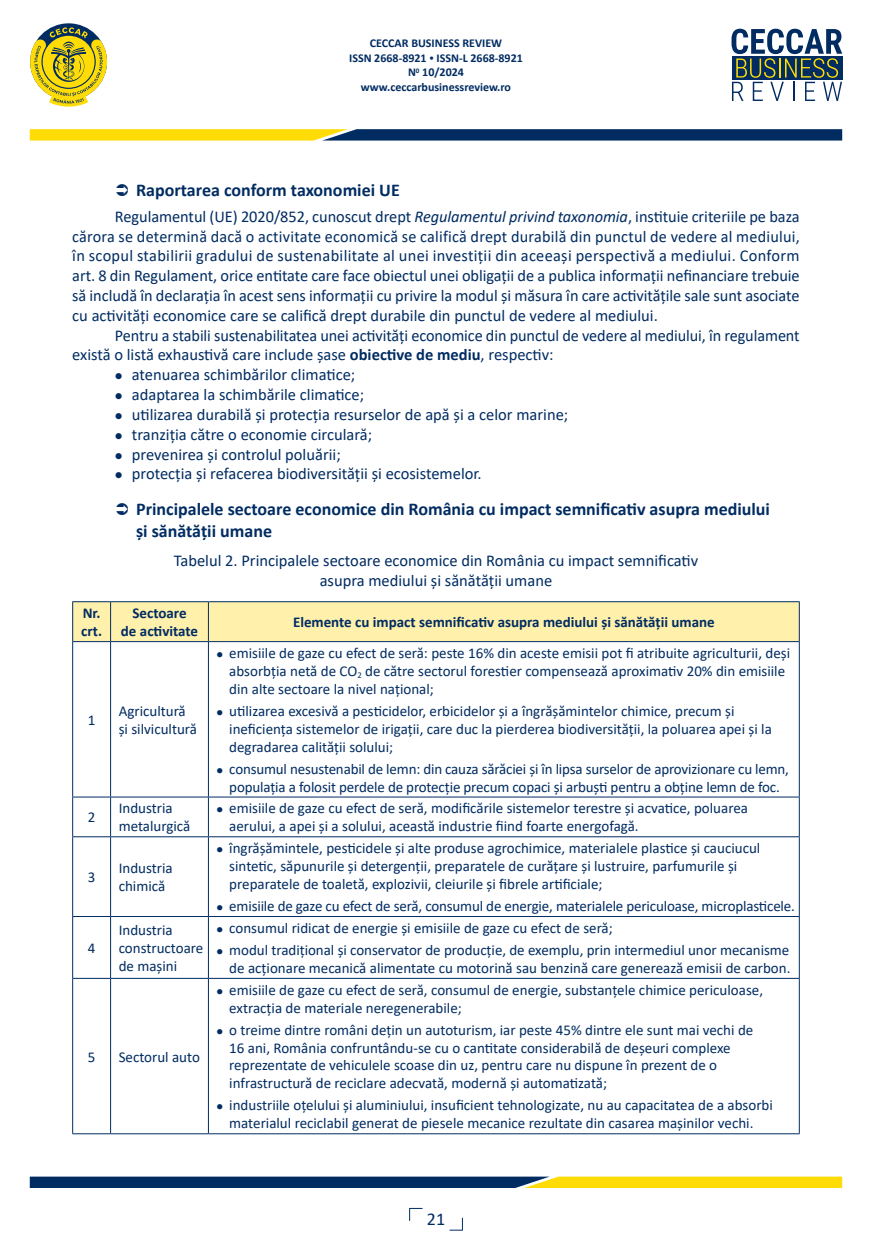
<style>
.page{position:relative;width:872px;height:1255px;background:#fff}
.page>*{position:absolute;margin:0;border:0;box-sizing:border-box;transform-origin:0 0}
.t1{font:700 18px/21.6px "Calibri";color:#002c62}
.t2{font:18px "Calibri";color:#002c62}
.t3{font:16.5px/19.8px "Calibri";color:#002c62;text-align:justify}
.t4{font:15px/17.9px "Calibri";color:#002c62}
.t5{font:700 15px/18px "Calibri";color:#002c62}
.t6{font:700 12px/14.4px "Calibri";color:#002c62;text-align:center}
.s1{font-size:9px}
.s2{font-style:italic}
.s3{font-weight:700}
</style>
<div class="page">
<svg style="left:449px;top:1217px;width:14px;height:13px"></svg>
<svg style="left:731px;top:29px;width:111px;height:72px"></svg>
<svg style="left:30px;top:129px;width:812px;height:11px;background:#647144"></svg>
<svg style="left:30px;top:27px;width:77px;height:80px"></svg>
<svg style="left:30px;top:1176px;width:812px;height:11px;background:#69774c"></svg>
<svg style="left:409px;top:1207px;width:13px;height:13px"></svg>
<div style="left:73px;top:602px;width:726px;height:39px;background:#fff0ab"></div>
<hr style="left:72px;top:601px;width:39px;height:1px;background:#002c62">
<hr style="left:72px;top:602px;width:1px;height:39px;background:#002c62">
<hr style="left:111px;top:601px;width:97px;height:1px;background:#002c62">
<hr style="left:110px;top:602px;width:1px;height:39px;background:#002c62">
<hr style="left:208px;top:601px;width:591px;height:1px;background:#002c62">
<hr style="left:208px;top:602px;width:1px;height:39px;background:#002c62">
<hr style="left:799px;top:602px;width:1px;height:39px;background:#002c62">
<hr style="left:72px;top:641px;width:39px;height:1px;background:#002c62">
<hr style="left:72px;top:642px;width:1px;height:154px;background:#002c62">
<hr style="left:111px;top:641px;width:97px;height:1px;background:#002c62">
<hr style="left:110px;top:642px;width:1px;height:154px;background:#002c62">
<hr style="left:208px;top:641px;width:591px;height:1px;background:#002c62">
<hr style="left:208px;top:642px;width:1px;height:154px;background:#002c62">
<hr style="left:799px;top:642px;width:1px;height:154px;background:#002c62">
<hr style="left:72px;top:796px;width:39px;height:1px;background:#002c62">
<hr style="left:72px;top:797px;width:1px;height:39px;background:#002c62">
<hr style="left:111px;top:796px;width:97px;height:1px;background:#002c62">
<hr style="left:110px;top:797px;width:1px;height:39px;background:#002c62">
<hr style="left:208px;top:796px;width:591px;height:1px;background:#002c62">
<hr style="left:208px;top:797px;width:1px;height:39px;background:#002c62">
<hr style="left:799px;top:797px;width:1px;height:39px;background:#002c62">
<hr style="left:72px;top:836px;width:39px;height:1px;background:#002c62">
<hr style="left:72px;top:837px;width:1px;height:79px;background:#002c62">
<hr style="left:111px;top:836px;width:97px;height:1px;background:#002c62">
<hr style="left:110px;top:837px;width:1px;height:79px;background:#002c62">
<hr style="left:208px;top:836px;width:591px;height:1px;background:#002c62">
<hr style="left:208px;top:837px;width:1px;height:79px;background:#002c62">
<hr style="left:799px;top:837px;width:1px;height:79px;background:#002c62">
<hr style="left:72px;top:916px;width:39px;height:1px;background:#002c62">
<hr style="left:72px;top:916px;width:1px;height:61px;background:#002c62">
<hr style="left:111px;top:916px;width:97px;height:1px;background:#002c62">
<hr style="left:110px;top:916px;width:1px;height:61px;background:#002c62">
<hr style="left:208px;top:916px;width:591px;height:1px;background:#002c62">
<hr style="left:208px;top:916px;width:1px;height:61px;background:#002c62">
<hr style="left:799px;top:916px;width:1px;height:61px;background:#002c62">
<hr style="left:72px;top:977px;width:39px;height:1px;background:#002c62">
<hr style="left:72px;top:978px;width:1px;height:155px;background:#002c62">
<hr style="left:111px;top:977px;width:97px;height:1px;background:#002c62">
<hr style="left:110px;top:978px;width:1px;height:155px;background:#002c62">
<hr style="left:208px;top:977px;width:591px;height:1px;background:#002c62">
<hr style="left:208px;top:978px;width:1px;height:155px;background:#002c62">
<hr style="left:799px;top:978px;width:1px;height:155px;background:#002c62">
<hr style="left:72px;top:1133px;width:39px;height:1px;background:#002c62">
<hr style="left:111px;top:1133px;width:97px;height:1px;background:#002c62">
<hr style="left:208px;top:1133px;width:591px;height:1px;background:#002c62">
<p class="t6" style="left:349px;top:36px;width:175px">CECCAR BUSINESS REVIEW<br>ISSN 2668-8921 <span class="s1">•</span> ISSN-L 2668-8921<br>N<sup>0</sup> 10/2024 www.ceccarbusinessreview.ro</p>
<p class="t1" style="left:136px;top:179px;width:265px">Raportarea conform taxonomiei UE</p>
<p class="t3" style="left:72px;top:206px;width:729px;text-indent:43px">Regulamentul (UE) 2020/852, cunoscut drept <span class="s2">Regulamentul privind taxonomia</span>, instituie criteriile pe baza cărora se determină dacă o activitate economică se califică drept durabilă din punctul de vedere al mediului, în scopul stabilirii gradului de sustenabilitate al unei investiții din aceeași perspectivă a mediului. Conform art. 8 din Regulament, orice entitate care face obiectul unei obligații de a publica informații nefinanciare trebuie să includă în declarația în acest sens informații cu privire la modul și măsura în care activitățile sale sunt asociate cu activități economice care se califică drept durabile din punctul de vedere al mediului.</p>
<p class="t3" style="left:72px;top:325px;width:729px;text-indent:43px">Pentru a stabili sustenabilitatea unei activități economice din punctul de vedere al mediului, în regulament există o listă exhaustivă care include șase <span class="s3">obiective de mediu</span>, respectiv:</p>
<p class="t3" style="left:115px;top:364px;width:242px">● atenuarea schimbărilor climatice;</p>
<p class="t3" style="left:115px;top:384px;width:251px">● adaptarea la schimbările climatice;</p>
<p class="t3" style="left:115px;top:404px;width:455px">● utilizarea durabilă și protecția resurselor de apă și a celor marine;</p>
<p class="t3" style="left:115px;top:424px;width:259px">● tranziția către o economie circulară;</p>
<p class="t3" style="left:115px;top:443px;width:227px">● prevenirea și controlul poluării;</p>
<p class="t3" style="left:115px;top:463px;width:368px">● protecția și refacerea biodiversității și ecosistemelor.</p>
<p class="t1" style="left:136px;top:498px;width:635px">Principalele sectoare economice din România cu impact semnificativ asupra mediului și sănătății umane</p>
<p class="t3" style="left:174px;top:550px;width:526px;text-align:center">Tabelul 2. Principalele sectoare economice din România cu impact semnificativ asupra mediului și sănătății umane</p>
<p class="t5" style="left:81px;top:604px;width:22px">Nr. crt.</p>
<p class="t5" style="left:121px;top:604px;width:79px;text-align:center">Sectoare<br>de activitate</p>
<p class="t5" style="left:293px;top:613px;width:423px">Elemente cu impact semnificativ asupra mediului și sănătății umane</p>
<p class="t4" style="left:88px;top:710px;width:9px">1</p>
<p class="t4" style="left:119px;top:701px;width:80px">Agricultură și silvicultură</p>
<p class="t4" style="left:229px;top:643px;width:562px;text-indent:-13px">● emisiile de gaze cu efect de seră: peste 16% din aceste emisii pot fi atribuite agriculturii, deși absorbția netă de CO<sub>2</sub> de către sectorul forestier compensează aproximativ 20% din emisiile din alte sectoare la nivel național;</p>
<p class="t4" style="left:229px;top:701px;width:544px;text-indent:-13px">● utilizarea excesivă a pesticidelor, erbicidelor și a îngrășămintelor chimice, precum și ineficiența sistemelor de irigații, care duc la pierderea biodiversității, la poluarea apei și la degradarea calității solului;</p>
<p class="t4" style="left:216px;top:759px;width:574px;text-align:center">● consumul nesustenabil de lemn: din cauza sărăciei și în lipsa surselor de aprovizionare cu lemn, populația a folosit perdele de protecție precum copaci și arbuști pentru a obține lemn de foc.</p>
<p class="t4" style="left:88px;top:808px;width:9px">2</p>
<p class="t4" style="left:119px;top:799px;width:73px">Industria metalurgică</p>
<p class="t4" style="left:229px;top:799px;width:520px;text-indent:-13px">● emisiile de gaze cu efect de seră, modificările sistemelor terestre și acvatice, poluarea aerului, a apei și a solului, această industrie fiind foarte energofagă.</p>
<p class="t4" style="left:88px;top:867px;width:9px">3</p>
<p class="t4" style="left:119px;top:858px;width:55px">Industria chimică</p>
<p class="t4" style="left:229px;top:838px;width:532px;text-indent:-13px">● îngrășămintele, pesticidele și alte produse agrochimice, materialele plastice și cauciucul sintetic, săpunurile și detergenții, preparatele de curățare și lustruire, parfumurile și preparatele de toaletă, explozivii, cleiurile și fibrele artificiale;</p>
<p class="t4" style="left:216px;top:896px;width:580px">● emisiile de gaze cu efect de seră, consumul de energie, materialele periculoase, microplasticele.</p>
<p class="t4" style="left:88px;top:938px;width:9px">4</p>
<p class="t4" style="left:119px;top:920px;width:86px">Industria constructoare de mașini</p>
<p class="t4" style="left:216px;top:918px;width:398px">● consumul ridicat de energie și emisiile de gaze cu efect de seră;</p>
<p class="t4" style="left:216px;top:940px;width:575px;text-align:right">● modul tradițional și conservator de producție, de exemplu, prin intermediul unor mecanisme de acționare mecanică alimentate cu motorină sau benzină care generează emisii de carbon.</p>
<p class="t4" style="left:88px;top:1047px;width:9px">5</p>
<p class="t4" style="left:119px;top:1047px;width:83px">Sectorul auto</p>
<p class="t4" style="left:229px;top:980px;width:535px;text-indent:-13px">● emisiile de gaze cu efect de seră, consumul de energie, substanțele chimice periculoase, extracția de materiale neregenerabile;</p>
<p class="t4" style="left:229px;top:1020px;width:525px;text-indent:-13px">● o treime dintre români dețin un autoturism, iar peste 45% dintre ele sunt mai vechi de 16 ani, România confruntându-se cu o cantitate considerabilă de deșeuri complexe reprezentate de vehiculele scoase din uz, pentru care nu dispune în prezent de o infrastructură de reciclare adecvată, modernă și automatizată;</p>
<p class="t4" style="left:216px;top:1096px;width:558px;text-align:center">● industriile oțelului și aluminiului, insuficient tehnologizate, nu au capacitatea de a absorbi materialul reciclabil generat de piesele mecanice rezultate din casarea mașinilor vechi.</p>
<p class="t2" style="left:427px;top:1206px;width:20px">21</p>
</div>
